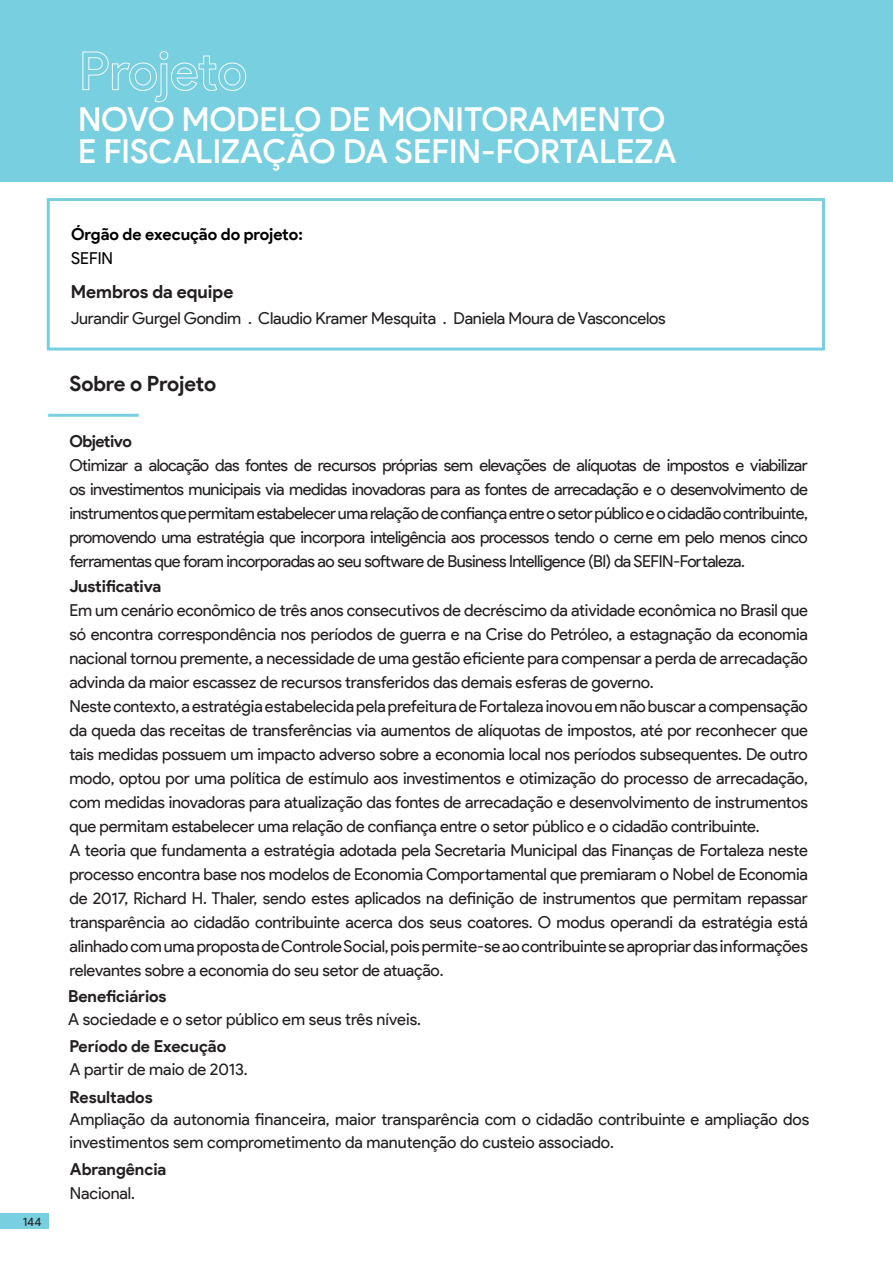
<style>
.page{position:relative;width:893px;height:1263px;background:#fff}
.page>*{position:absolute;margin:0;border:0;box-sizing:border-box;transform-origin:0 0}
.t1{font:500 33px "Product Sans";color:#fff}
.t2{font:700 21px "Product Sans";letter-spacing:-.005em;color:#231f20}
.t3{font:700 18px "Product Sans";color:#231f20}
.t4{font:16.5px/24px "Product Sans";letter-spacing:-.01em;color:#231f20;text-align:justify}
.t5{font:700 16.5px "Product Sans";letter-spacing:-.005em;color:#231f20}
.t6{font:700 16.5px "Product Sans";letter-spacing:-.005em;color:#000}
.t7{font:700 16.5px "Product Sans";letter-spacing:-.035em;color:#231f20}
.t8{font:16.5px "Product Sans";color:#000}
.t9{font:12px "Product Sans";color:#231f20}
</style>
<div class="page">
<div style="left:0;top:1213px;width:49px;height:16px;background:#77cfdf"></div>
<div style="left:0;top:0;width:893px;height:181px;background:#77cfdf"></div>
<hr style="left:48px;top:414px;width:91px;height:3px;background:#77cfdf">
<div style="left:47px;top:198px;width:778px;height:152px;border:3px solid #77cfdf"></div>
<svg style="left:82px;top:51px;width:165px;height:52px"></svg>
<p class="t9" style="left:23px;top:1215px;width:20px">144</p>
<p class="t1" style="left:78px;top:99px;width:589px">NOVO MODELO DE MONITORAMENTO</p>
<p class="t1" style="left:78px;top:131px;width:600px">E FISCALIZAÇÃO DA SEFIN-FORTALEZA</p>
<p class="t6" style="left:71px;top:224px;width:233px">Órgão de execução do projeto:</p>
<p class="t8" style="left:71px;top:249px;width:44px">SEFIN</p>
<p class="t3" style="left:71px;top:281px;width:164px">Membros da equipe</p>
<p class="t4" style="left:71px;top:307px;width:596px">Jurandir Gurgel Gondim . Claudio Kramer Mesquita . Daniela Moura de Vasconcelos</p>
<p class="t2" style="left:69px;top:371px;width:148px">Sobre o Projeto</p>
<p class="t7" style="left:69px;top:431px;width:64px">Objetivo</p>
<p class="t4" style="left:69px;top:453px;width:740px">Otimizar a alocação das fontes de recursos próprias sem elevações de alíquotas de impostos e viabilizar os investimentos municipais via medidas inovadoras para as fontes de arrecadação e o desenvolvimento de instrumentos que permitam estabelecer uma relação de confiança entre o setor público e o cidadão contribuinte, promovendo uma estratégia que incorpora inteligência aos processos tendo o cerne em pelo menos cinco ferramentas que foram incorporadas ao seu software de Business Intelligence (BI) da SEFIN-Fortaleza.</p>
<p class="t5" style="left:69px;top:576px;width:94px">Justificativa</p>
<p class="t4" style="left:69px;top:598px;width:740px">Em um cenário econômico de três anos consecutivos de decréscimo da atividade econômica no Brasil que só encontra correspondência nos períodos de guerra e na Crise do Petróleo, a estagnação da economia nacional tornou premente, a necessidade de uma gestão eficiente para compensar a perda de arrecadação advinda da maior escassez de recursos transferidos das demais esferas de governo.</p>
<p class="t4" style="left:69px;top:694px;width:740px">Neste contexto, a estratégia estabelecida pela prefeitura de Fortaleza inovou em não buscar a compensação da queda das receitas de transferências via aumentos de alíquotas de impostos, até por reconhecer que tais medidas possuem um impacto adverso sobre a economia local nos períodos subsequentes. De outro modo, optou por uma política de estímulo aos investimentos e otimização do processo de arrecadação, com medidas inovadoras para atualização das fontes de arrecadação e desenvolvimento de instrumentos que permitam estabelecer uma relação de confiança entre o setor público e o cidadão contribuinte.</p>
<p class="t4" style="left:69px;top:838px;width:740px">A teoria que fundamenta a estratégia adotada pela Secretaria Municipal das Finanças de Fortaleza neste processo encontra base nos modelos de Economia Comportamental que premiaram o Nobel de Economia de 2017, Richard H. Thaler, sendo estes aplicados na definição de instrumentos que permitam repassar transparência ao cidadão contribuinte acerca dos seus coatores. O modus operandi da estratégia está alinhado com uma proposta de Controle Social, pois permite-se ao contribuinte se apropriar das informações relevantes sobre a economia do seu setor de atuação.</p>
<p class="t5" style="left:68px;top:986px;width:100px">Beneficiários</p>
<p class="t4" style="left:68px;top:1007px;width:354px">A sociedade e o setor público em seus três níveis.</p>
<p class="t5" style="left:69px;top:1036px;width:158px">Período de Execução</p>
<p class="t4" style="left:69px;top:1057px;width:180px">A partir de maio de 2013.</p>
<p class="t5" style="left:69px;top:1087px;width:85px">Resultados</p>
<p class="t4" style="left:69px;top:1108px;width:741px;line-height:22.5px">Ampliação da autonomia financeira, maior transparência com o cidadão contribuinte e ampliação dos investimentos sem comprometimento da manutenção do custeio associado.</p>
<p class="t5" style="left:70px;top:1159px;width:98px">Abrangência</p>
<p class="t4" style="left:70px;top:1182px;width:67px">Nacional.</p>
</div>
